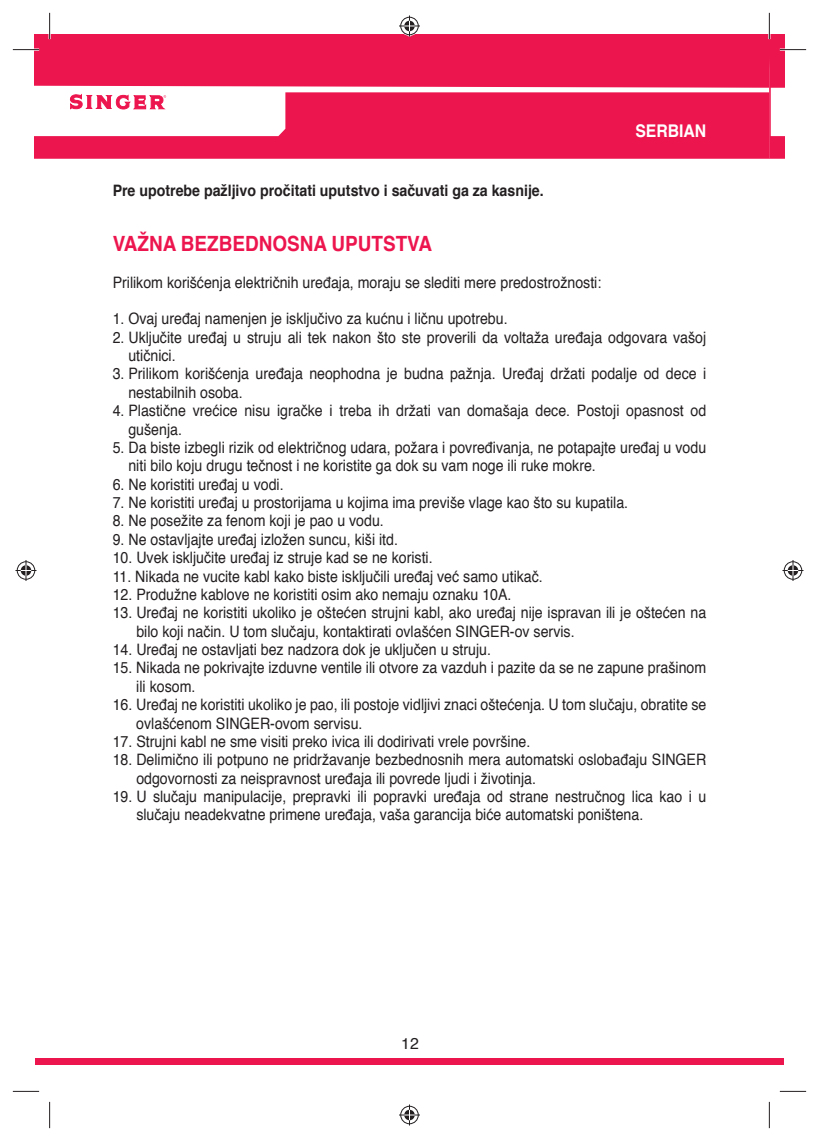
<style>
.page{position:relative;width:819px;height:1141px;background:#fff}
.page>*{position:absolute;margin:0;border:0;box-sizing:border-box;transform-origin:0 0}
.t1{font:700 21px "Helvetica";color:#ed154e;scale:.9 1}
.t2{font:700 17.5px "Helvetica";color:#fff;scale:.9 1}
.t3{font:15.75px/18.4px "Helvetica";color:#231f20;scale:.9 1}
.t4{font:700 15.75px "Helvetica";color:#231f20;scale:.9 1}
.t5{font:15.75px "Helvetica";color:#231f20}
</style>
<div class="page">
<div style="left:35px;top:1057px;width:734px;height:7px;background:#ed154e"></div>
<div style="left:769px;top:1057px;width:15px;height:7px;background:#ed154e"></div>
<svg style="left:13px;top:1091px;width:26px;height:1px"></svg>
<svg style="left:779px;top:1091px;width:27px;height:1px"></svg>
<svg style="left:49px;top:1102px;width:1px;height:26px"></svg>
<svg style="left:769px;top:1102px;width:1px;height:26px"></svg>
<svg style="left:13px;top:13px;width:793px;height:146px"></svg>
<svg style="left:399px;top:1104px;width:21px;height:21px"></svg>
<svg style="left:15px;top:560px;width:21px;height:21px"></svg>
<svg style="left:782px;top:560px;width:21px;height:21px"></svg>
<p class="t2" style="left:635px;top:124px;width:80px">SERBIAN</p>
<p class="t4" style="left:113px;top:184px;width:480px">Pre upotrebe pažljivo pročitati uputstvo i sačuvati ga za kasnije.</p>
<h1 class="t1" style="left:113px;top:235px;width:356px">VAŽNA BEZBEDNOSNA UPUTSTVA</h1>
<p class="t3" style="left:113px;top:274px;width:544px">Prilikom korišćenja električnih uređaja, moraju se slediti mere predostrožnosti:</p>
<p class="t3" style="left:113px;top:311px;width:440px">1. Ovaj uređaj namenjen je isključivo za kućnu i ličnu upotrebu.</p>
<p class="t3" style="left:128px;top:329px;width:643px;text-indent:-16px">2. Uključite uređaj u struju ali tek nakon što ste proverili da voltaža uređaja odgovara vašoj utičnici.</p>
<p class="t3" style="left:128px;top:366px;width:643px;text-indent:-16px">3. Prilikom korišćenja uređaja neophodna je budna pažnja. Uređaj držati podalje od dece i nestabilnih osoba.</p>
<p class="t3" style="left:128px;top:403px;width:643px;text-indent:-16px">4. Plastične vrećice nisu igračke i treba ih držati van domašaja dece. Postoji opasnost od gušenja.</p>
<p class="t3" style="left:128px;top:439px;width:643px;text-indent:-16px">5. Da biste izbegli rizik od električnog udara, požara i povređivanja, ne potapajte uređaj u vodu niti bilo koju drugu tečnost i ne koristite ga dok su vam noge ili ruke mokre.</p>
<p class="t3" style="left:113px;top:476px;width:191px">6. Ne koristiti uređaj u vodi.</p>
<p class="t3" style="left:113px;top:495px;width:574px">7. Ne koristiti uređaj u prostorijama u kojima ima previše vlage kao što su kupatila.</p>
<p class="t3" style="left:113px;top:513px;width:303px">8. Ne posežite za fenom koji je pao u vodu.</p>
<p class="t3" style="left:113px;top:531px;width:318px">9. Ne ostavljajte uređaj izložen suncu, kiši itd.</p>
<p class="t3" style="left:113px;top:550px;width:357px">10. Uvek isključite uređaj iz struje kad se ne koristi.</p>
<p class="t3" style="left:113px;top:568px;width:479px">11. Nikada ne vucite kabl kako biste isključili uređaj već samo utikač.</p>
<p class="t3" style="left:113px;top:586px;width:444px">12. Produžne kablove ne koristiti osim ako nemaju oznaku 10A.</p>
<p class="t3" style="left:136px;top:605px;width:634px;text-indent:-24px">13. Uređaj ne koristiti ukoliko je oštećen strujni kabl, ako uređaj nije ispravan ili je oštećen na bilo koji način. U tom slučaju, kontaktirati ovlašćen SINGER-ov servis.</p>
<p class="t3" style="left:113px;top:642px;width:422px">14. Uređaj ne ostavljati bez nadzora dok je uključen u struju.</p>
<p class="t3" style="left:136px;top:660px;width:634px;text-indent:-24px">15. Nikada ne pokrivajte izduvne ventile ili otvore za vazduh i pazite da se ne zapune prašinom ili kosom.</p>
<p class="t3" style="left:136px;top:697px;width:634px;text-indent:-24px">16. Uređaj ne koristiti ukoliko je pao, ili postoje vidljivi znaci oštećenja. U tom slučaju, obratite se ovlašćenom SINGER-ovom servisu.</p>
<p class="t3" style="left:113px;top:733px;width:465px">17. Strujni kabl ne sme visiti preko ivica ili dodirivati vrele površine.</p>
<p class="t3" style="left:136px;top:752px;width:634px;text-indent:-24px">18. Delimično ili potpuno ne pridržavanje bezbednosnih mera automatski oslobađaju SINGER odgovornosti za neispravnost uređaja ili povrede ljudi i životinja.</p>
<p class="t3" style="left:136px;top:789px;width:634px;text-indent:-24px">19. U slučaju manipulacije, prepravki ili popravki uređaja od strane nestručnog lica kao i u slučaju neadekvatne primene uređaja, vaša garancija biće automatski poništena.</p>
<p class="t5" style="left:401px;top:1037px;width:19px">12</p>
</div>
